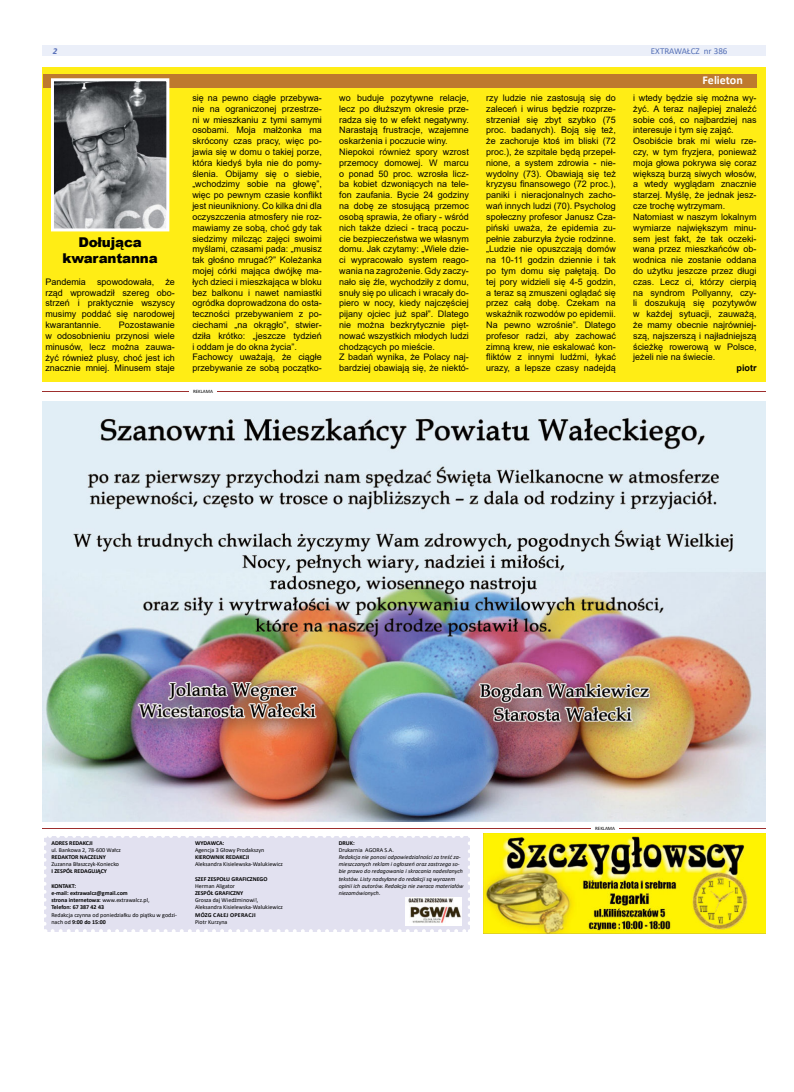
<style>
.page{position:relative;width:794px;height:1092px;background:#fff}
.page>*{position:absolute;margin:0;border:0;box-sizing:border-box;transform-origin:0 0}
.t1{font:900 13.5px/16.2px "Arial";letter-spacing:-.01em;color:#000;text-align:center}
.t2{font:700 12px "Calibri";color:#fff}
.t3{font:9px/10.8px "Arial";color:#000;text-align:justify}
.t4{font:9px "Calibri";color:#5570b6}
.t5{font:700 9px "Arial";color:#000}
.t6{font:italic 700 9px "Calibri";color:#5b72b9}
.t7{font:6px/7.2px "Calibri";color:#000}
.t8{font:italic 6px/7.2px "Calibri";color:#000}
.t9{font:700 6px/7.2px "Calibri";color:#000}
.t10{font:700 6px "Calibri";letter-spacing:.04em;color:#000}
.t11{font:5px "Calibri";color:#000}
.s1{font-weight:400}
.s2{font-weight:700}
</style>
<div class="page">
<div style="left:43px;top:45px;width:722px;height:11px;background:#ebeff9"></div>
<img style="left:483px;top:833px;width:282px;height:100px">
<div style="left:45px;top:835px;width:425px;height:96px;background:#e2e1f0"></div>
<svg style="left:44px;top:843px;width:3px;height:88px"></svg>
<svg style="left:53px;top:929px;width:417px;height:3px"></svg>
<svg style="left:468px;top:835px;width:2px;height:88px"></svg>
<svg style="left:45px;top:835px;width:417px;height:2px"></svg>
<hr style="left:43px;top:828px;width:722px;height:1px;background:#9e2e2d">
<img style="left:405px;top:897px;width:56px;height:28px">
<hr style="left:591px;top:826px;width:27px;height:4px;background:#fff">
<hr style="left:43px;top:391px;width:722px;height:1px;background:#9e2e2d">
<div style="left:43px;top:67px;width:722px;height:315px;background:#ffed15"></div>
<div style="left:43px;top:74px;width:713px;height:14px;background:#be7a2e"></div>
<img style="left:55px;top:82px;width:110px;height:145px">
<div style="left:51px;top:78px;width:118px;height:153px;border:3px solid #fff"></div>
<img style="left:43px;top:401px;width:722px;height:420px">
<div style="left:189px;top:389px;width:27px;height:5px;background:#fff"></div>
<p class="t6" style="left:53px;top:47px;width:6px">2</p>
<p class="t4" style="left:651px;top:44px;width:78px">EXTRAWAŁCZ nr 386</p>
<h1 class="t1" style="left:63px;top:234px;width:97px">Dołująca kwarantanna</h1>
<p class="t3" style="left:45px;top:276px;width:110px">Pandemia spowodowała,</p>
<p class="t3" style="left:45px;top:276px;width:131px;text-indent:120px">że rząd wprowadził szereg obo&shy;strzeń i praktycznie wszyscy musimy poddać się narodowej kwarantannie.</p>
<p class="t3" style="left:45px;top:319px;width:131px;text-indent:74px">Pozostawanie w odosobnieniu przynosi wiele minusów, lecz można zauwa&shy;żyć również plusy, choć jest ich znacznie mniej. Minusem staje</p>
<h2 class="t2" style="left:702px;top:72px;width:42px">Felieton</h2>
<p class="t3" style="left:192px;top:92px;width:131px;text-align:left">się na pewno ciągłe przebywa&shy;nie na ograniczonej przestrze&shy;ni w mieszkaniu z tymi samymi osobami. Moja małżonka ma skrócony czas pracy, więc po&shy;jawia się w domu o takiej porze, która kiedyś była nie do pomy&shy;ślenia. Obijamy się o siebie, „wchodzimy sobie na głowę”, więc po pewnym czasie konflikt jest nieunikniony. Co kilka dni dla oczyszczenia atmosfery nie roz&shy;mawiamy ze sobą, choć gdy tak siedzimy milcząc zajęci swoimi myślami, czasami pada: „musisz tak głośno mrugać?” Koleżanka mojej córki mająca dwójkę ma&shy;łych dzieci i mieszkająca w bloku bez balkonu i nawet namiastki ogródka doprowadzona do osta&shy;teczności przebywaniem z po&shy;ciechami „na okrągło”, stwier&shy;dziła krótko: „jeszcze tydzień i oddam je do okna życia”.<br>Fachowcy uważają, że ciągłe przebywanie ze sobą początko-</p>
<p class="t3" style="left:339px;top:92px;width:131px;text-align:left">wo buduje pozytywne relacje, lecz po dłuższym okresie prze&shy;radza się to w efekt negatywny.<br>Narastają frustracje, wzajemne oskarżenia i poczucie winy.<br>Niepokoi również spory wzrost przemocy domowej. W marcu o ponad 50 proc. wzrosła licz&shy;ba kobiet dzwoniących na tele&shy;fon zaufania. Bycie 24 godziny na dobę ze stosującą przemoc osobą sprawia, że ofiary - wśród nich także dzieci - tracą poczu&shy;cie bezpieczeństwa we własnym domu. Jak czytamy: „Wiele dzie&shy;ci wypracowało system reago&shy;wania na zagrożenie. Gdy zaczy&shy;nało się źle, wychodziły z domu, snuły się po ulicach i wracały do&shy;piero w nocy, kiedy najczęściej pijany ojciec już spał”. Dlatego nie można bezkrytycznie pięt&shy;nować wszystkich młodych ludzi chodzących po mieście.<br>Z badań wynika, że Polacy naj&shy;bardziej obawiają się, że niektó-</p>
<p class="t3" style="left:486px;top:92px;width:131px">rzy ludzie nie zastosują się do zaleceń i wirus będzie rozprze&shy;strzeniał się zbyt szybko (75 proc. badanych). Boją się też, że zachoruje ktoś im bliski (72 proc.), że szpitale będą przepeł&shy;nione, a system zdrowia - nie&shy;wydolny (73). Obawiają się też kryzysu finansowego (72 proc.), paniki i nieracjonalnych zacho&shy;wań innych ludzi (70). Psycholog społeczny profesor Janusz Cza&shy;piński uważa, że epidemia zu&shy;pełnie zaburzyła życie rodzinne. „Ludzie nie opuszczają domów na 10-11 godzin dziennie i tak po tym domu się pałętają. Do tej pory widzieli się 4-5 godzin, a teraz są zmuszeni oglądać się przez całą dobę. Czekam na wskaźnik rozwodów po epidemii.<br>Na pewno wzrośnie”. Dlatego profesor radzi, aby zachować zimną krew, nie eskalować kon&shy;fliktów z innymi ludźmi, łykać urazy, a lepsze czasy nadejdą</p>
<p class="t3" style="left:633px;top:92px;width:125px;text-align:left">i wtedy będzie się można wy&shy;żyć. A teraz najlepiej znaleźć sobie coś, co najbardziej nas interesuje i tym się zająć.<br>Osobiście brak mi wielu rze&shy;czy, w tym fryzjera, ponieważ moja głowa pokrywa się coraz większą burzą siwych włosów, a wtedy wyglądam znacznie starzej. Myślę, że jednak jesz&shy;cze trochę wytrzymam.<br>Natomiast w naszym lokalnym wymiarze największym minu&shy;sem jest fakt, że tak oczeki&shy;wana przez mieszkańców ob&shy;wodnica nie zostanie oddana do użytku jeszcze przez długi czas. Lecz ci, którzy cierpią na syndrom Pollyanny, czy&shy;li doszukują się pozytywów w każdej sytuacji, zauważą, że mamy obecnie najrówniej&shy;szą, najszerszą i najładniejszą ścieżkę rowerową w Polsce, jeżeli nie na świecie.</p>
<p class="t5" style="left:736px;top:364px;width:21px">piotr</p>
<p class="t11" style="left:193px;top:388px;width:21px">REKLAMA</p>
<p class="t9" style="left:51px;top:838px;width:43px">ADRES REDAKCJI</p>
<p class="t7" style="left:51px;top:846px;width:71px">ul. Bankowa 2, 78-600 Wałcz</p>
<p class="t9" style="left:51px;top:853px;width:56px">REDAKTOR NACZELNY</p>
<p class="t7" style="left:51px;top:860px;width:69px">Zuzanna Błaszczyk-Koniecko</p>
<p class="t9" style="left:51px;top:867px;width:57px">I ZESPÓŁ REDAGUJĄCY</p>
<p class="t9" style="left:51px;top:882px;width:100px">KONTAKT:<br>e-mail: extrawalcz@gmail.com<br>strona internetowa: <span class="s1">www.extrawalcz.pl,<br></span>Telefon: 67 387 42 43</p>
<p class="t7" style="left:51px;top:910px;width:127px">Redakcja czynna od poniedziałku do piątku w godzi&shy;nach od <span class="s2">9:00 do 15:00</span></p>
<p class="t9" style="left:195px;top:838px;width:31px">WYDAWCA:</p>
<p class="t7" style="left:195px;top:846px;width:71px">Agencja 3 Głowy Prodakszyn</p>
<p class="t9" style="left:195px;top:853px;width:56px">KIEROWNIK REDAKCJI</p>
<p class="t7" style="left:195px;top:860px;width:89px">Aleksandra Kisielewska-Walukiewicz</p>
<p class="t9" style="left:195px;top:874px;width:74px">SZEF ZESPOŁU GRAFICZNEGO</p>
<p class="t7" style="left:195px;top:882px;width:41px">Herman Aligator</p>
<p class="t9" style="left:195px;top:889px;width:50px">ZESPÓŁ GRAFICZNY</p>
<p class="t7" style="left:195px;top:896px;width:89px">Grosza daj Wiedźminowi!,<br>Aleksandra Kisielewska-Walukiewicz</p>
<p class="t10" style="left:195px;top:910px;width:62px">MÓZG CAŁEJ OPERACJI</p>
<p class="t7" style="left:195px;top:918px;width:34px">Piotr Kurzyna</p>
<p class="t9" style="left:339px;top:838px;width:18px">DRUK:</p>
<p class="t7" style="left:339px;top:846px;width:57px">Drukarnia AGORA S.A.</p>
<p class="t8" style="left:339px;top:853px;width:126px">Redakcja nie ponosi odpowiedzialności za treść za&shy;mieszczanych reklam i ogłoszeń oraz zastrzega so&shy;bie prawo do redagowania i skracania nadesłanych tekstów. Listy nadsyłane do redakcji są wyrazem opinii ich autorów. Redakcja nie zwraca materiałów niezamówionych.</p>
<p class="t11" style="left:595px;top:825px;width:21px">REKLAMA</p>
</div>
